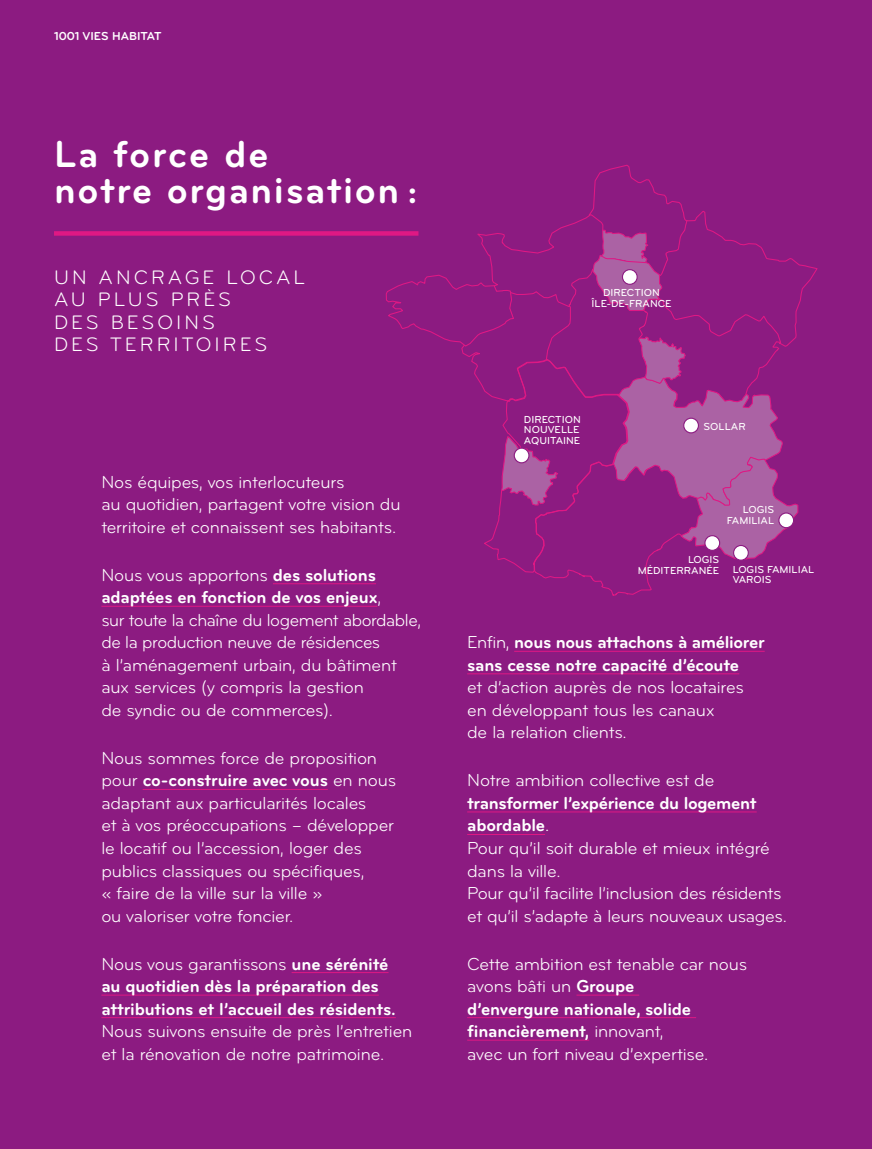
<style>
.page{position:relative;width:872px;height:1149px;background:#fff}
.page>*{position:absolute;margin:0;border:0;box-sizing:border-box;transform-origin:0 0}
.t1{font:700 39px/36px "Bryant Pro";letter-spacing:.04em;color:#fff}
.t2{font:20.25px/22.5px "Bryant Pro";letter-spacing:.15em;color:#fff}
.t3{font:18px/22.5px "Bryant Pro";letter-spacing:-.01em;color:#fff}
.t4{font:700 18px/22.5px "Bryant Pro";letter-spacing:-.01em;color:#fff}
.t5{font:700 12px "Bryant Pro";color:#fff}
.t6{font:500 10.5px/10.5px "Bryant Pro";color:#fff;text-align:right}
.s1{font-weight:700}
.s2{font-weight:400}
</style>
<div class="page">
<div style="left:0;top:0;width:872px;height:1148px;background:#8c1b81"></div>
<svg style="left:54px;top:231px;width:331px;height:4px"></svg>
<hr style="left:273px;top:583px;width:103px;height:1px;background:#df1884">
<hr style="left:101px;top:605px;width:276px;height:1px;background:#df1884">
<hr style="left:143px;top:788px;width:185px;height:1px;background:#df1884">
<hr style="left:292px;top:971px;width:96px;height:1px;background:#df1884">
<hr style="left:101px;top:994px;width:278px;height:1px;background:#df1884">
<hr style="left:101px;top:1016px;width:295px;height:1px;background:#df1884">
<hr style="left:514px;top:650px;width:250px;height:1px;background:#df1884">
<hr style="left:467px;top:673px;width:272px;height:1px;background:#df1884">
<hr style="left:467px;top:811px;width:289px;height:1px;background:#df1884">
<hr style="left:467px;top:833px;width:78px;height:1px;background:#df1884">
<hr style="left:576px;top:994px;width:63px;height:1px;background:#df1884">
<hr style="left:467px;top:1016px;width:229px;height:1px;background:#df1884">
<hr style="left:467px;top:1039px;width:122px;height:1px;background:#df1884">
<svg style="left:385px;top:164px;width:433px;height:432px"></svg>
<p class="t5" style="left:54px;top:30px;width:109px">1001 VIES HABITAT</p>
<h1 class="t1" style="left:54px;top:137px;width:365px">La force de<br>notre organisation :</h1>
<p class="t2" style="left:54px;top:266px;width:253px">UN ANCRAGE LOCAL<br>AU PLUS PRÈS<br>DES BESOINS<br>DES TERRITOIRES</p>
<p class="t3" style="left:101px;top:470px;width:301px">Nos équipes, vos interlocuteurs<br>au quotidien, partagent votre vision du territoire et connaissent ses habitants.</p>
<p class="t3" style="left:101px;top:563px;width:321px">Nous vous apportons <span class="s1">des solutions adaptées en fonction de vos enjeux</span>,<br>sur toute la chaîne du logement abordable, de la production neuve de résidences<br>à l’aménagement urbain, du bâtiment aux services (y compris la gestion<br>de syndic ou de commerces).</p>
<p class="t3" style="left:101px;top:746px;width:296px">Nous sommes force de proposition pour <span class="s1">co‑construire avec vous</span> en nous adaptant aux particularités locales<br>et à vos préoccupations – développer le locatif ou l’accession, loger des publics classiques ou spécifiques,<br>« faire de la ville sur la ville »<br>ou valoriser votre foncier.</p>
<p class="t4" style="left:101px;top:952px;width:296px"><span class="s2">Nous vous garantissons</span> une sérénité au quotidien dès la préparation des attributions et l’accueil des résidents.</p>
<p class="t3" style="left:101px;top:1019px;width:312px">Nous suivons ensuite de près l’entretien et la rénovation de notre patrimoine.</p>
<p class="t6" style="left:591px;top:287px;width:82px;text-align:center">DIRECTION<br>ÎLE-DE-FRANCE</p>
<p class="t6" style="left:524px;top:414px;width:58px;text-align:justify">DIRECTION NOUVELLE AQUITAINE</p>
<p class="t6" style="left:703px;top:421px;width:44px">SOLLAR</p>
<p class="t6" style="left:727px;top:504px;width:49px">LOGIS<br>FAMILIAL</p>
<p class="t6" style="left:637px;top:554px;width:83px">LOGIS<br>MÉDITERRANÉE</p>
<p class="t6" style="left:732px;top:564px;width:83px;text-align:left">LOGIS FAMILIAL<br>VAROIS</p>
<p class="t4" style="left:467px;top:631px;width:299px"><span class="s2">Enfin,</span> nous nous attachons à améliorer sans cesse notre capacité d’écoute</p>
<p class="t3" style="left:467px;top:676px;width:278px">et d’action auprès de nos locataires en développant tous les canaux<br>de la relation clients.</p>
<p class="t3" style="left:467px;top:769px;width:249px">Notre ambition collective est de</p>
<p class="t3" style="left:467px;top:791px;width:321px"><span class="s1">transformer l’expérience du logement abordable</span>.<br>Pour qu’il soit durable et mieux intégré dans la ville.<br>Pour qu’il facilite l’inclusion des résidents et qu’il s’adapte à leurs nouveaux usages.</p>
<p class="t3" style="left:467px;top:952px;width:281px">Cette ambition est tenable car nous avons bâti un <span class="s1">Groupe<br>d’envergure nationale, solide financièrement,</span> innovant,<br>avec un fort niveau d’expertise.</p>
</div>
